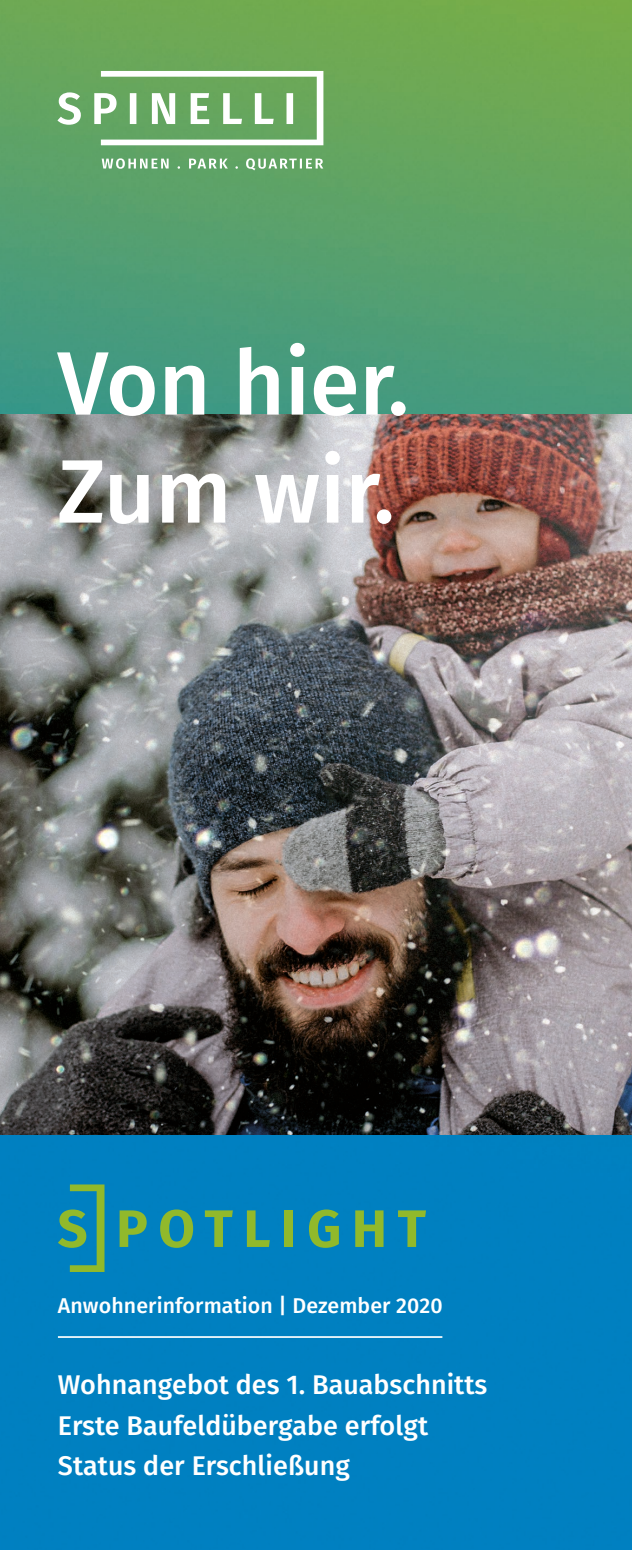
<style>
.page{position:relative;width:632px;height:1550px;background:#fff}
.page>*{position:absolute;margin:0;border:0;box-sizing:border-box;transform-origin:0 0}
.t1{font:500 90px/108px "Fira Sans";color:#fff}
.t2{font:500 27px/40.5px "Fira Sans";color:#fff}
.t3{font:500 21.38px "Fira Sans";letter-spacing:.005em;color:#fff}
</style>
<div class="page">
<img style="left:0;top:0;width:631px;height:1550px">
<img style="left:0;top:415px;width:631px;height:719px">
<svg style="left:119px;top:1210px;width:28px;height:37px"></svg>
<svg style="left:160px;top:1209px;width:33px;height:39px"></svg>
<svg style="left:205px;top:1210px;width:28px;height:37px"></svg>
<svg style="left:247px;top:1210px;width:23px;height:37px"></svg>
<div style="left:284px;top:1210px;width:9px;height:37px;background:#91b92b"></div>
<svg style="left:309px;top:1209px;width:30px;height:39px"></svg>
<svg style="left:355px;top:1210px;width:28px;height:37px"></svg>
<svg style="left:398px;top:1210px;width:28px;height:37px"></svg>
<svg style="left:58px;top:1184px;width:46px;height:88px;background:#399685"></svg>
<hr style="left:58px;top:1336px;width:384px;height:2px;background:#fff">
<svg style="left:57px;top:71px;width:266px;height:99px"></svg>
<h1 class="t1" style="left:57px;top:325px;width:353px">Von hier.<br>Zum wir.</h1>
<p class="t3" style="left:58px;top:1289px;width:386px">Anwohnerinformation | Dezember 2020</p>
<p class="t2" style="left:58px;top:1363px;width:431px">Wohnangebot des 1. Bauabschnitts<br>Erste Baufeldübergabe erfolgt<br>Status der Erschließung</p>
</div>
